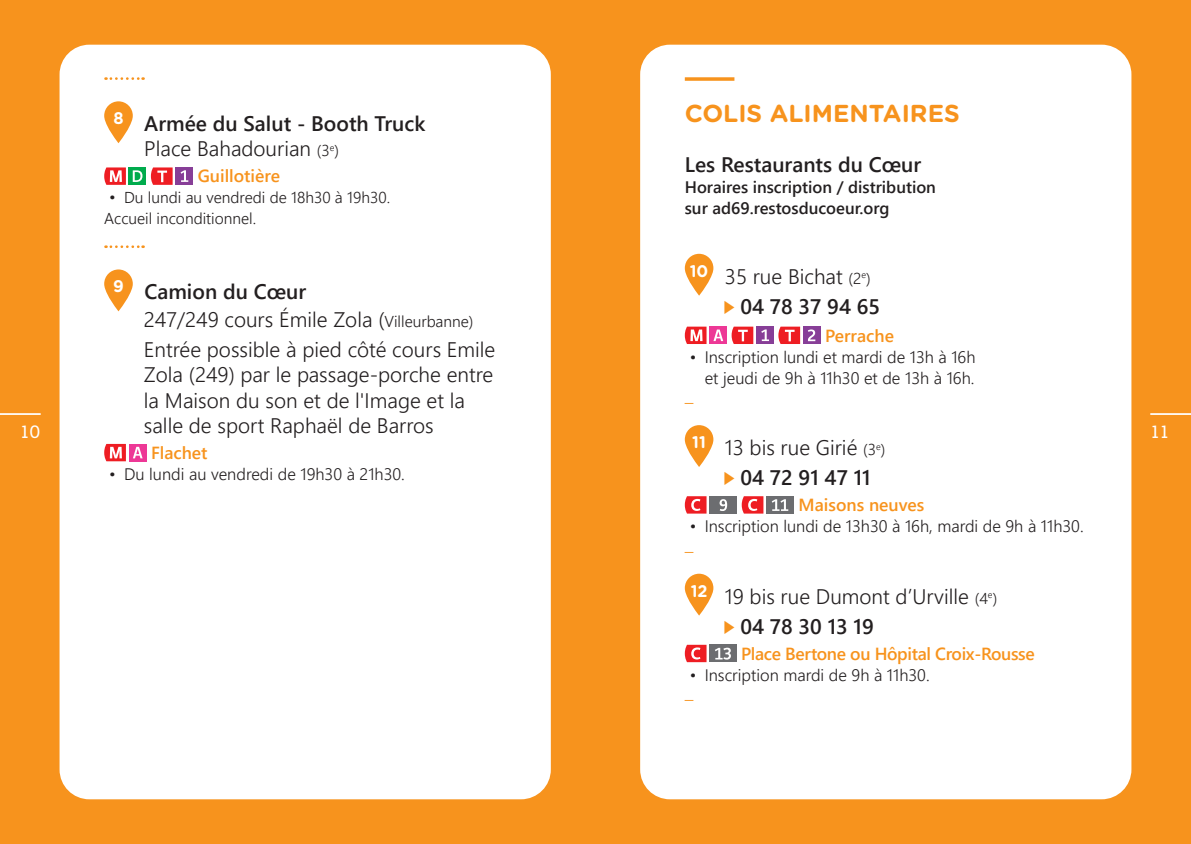
<style>
.page{position:relative;width:1191px;height:844px;background:#fff}
.page>*{position:absolute;margin:0;border:0;box-sizing:border-box;transform-origin:0 0}
.t1{font:700 24.5px "Gotham Rounded";color:#f7931d}
.Adresse{font:21px/25.2px "Webly Sleek UI Semilight";color:#231f20}
.Adresse_2{font:21px "Webly Sleek UI Semilight";color:#231f20}
.Adresse-2{font:21px/25.2px "Webly Sleek UI Semibold";color:#231f20}
.Telephone{font:21px "Webly Sleek UI Semibold";color:#231f20}
.Lieux_2{font:21px "Webly Sleek UI Semibold";color:#231f20}
.LIEUX{font:21px "Webly Sleek UI Semibold";color:#231f20}
.Tirets_structure{font:21px "Webly Sleek UI Light";color:#f7931d}
.t2{font:19.25px "Nilland Small Caps Bold";color:#fff}
.METRO{font:17.5px "Webly Sleek UI Semibold";color:#f7931d}
.METRO-2{font:17.5px "Webly Sleek UI Semibold";letter-spacing:-.02em;color:#f7931d}
.Numéro_Pointeur{font:700 16.8px "Gotham Rounded";color:#fff;scale:.96 1}
.t3{font:16.62px/21px "Webly Sleek UI Semilight";color:#231f20;text-align:right}
.Chapeau__T3{font:16.62px/21px "Webly Sleek UI Semibold";color:#231f20}
.INFOS{font:15.75px "Webly Sleek UI Semilight";color:#231f20}
.s1{font-family:"Webly Sleek UI Semilight"}
.s2{font-family:"Webly Sleek UI Semilight";font-size:15.75px}
.s3{font-size:16.62px}
.s4{font-size:15.75px}
</style>
<div class="page">
<div style="left:0;top:0;width:1191px;height:843px;background:#f7931d"></div>
<hr style="left:0;top:413px;width:41px;height:2px;background:#fff">
<hr style="left:1150px;top:413px;width:41px;height:2px;background:#fff">
<div style="left:60px;top:45px;width:491px;height:754px;background:#fff;border-radius:30px"></div>
<div style="left:640px;top:45px;width:491px;height:754px;background:#fff;border-radius:30px"></div>
<svg style="left:105px;top:77px;width:39px;height:3px"></svg>
<svg style="left:105px;top:245px;width:39px;height:3px"></svg>
<svg style="left:104px;top:101px;width:29px;height:42px"></svg>
<svg style="left:104px;top:167px;width:22px;height:18px"></svg>
<div style="left:129px;top:167px;width:17px;height:18px;background:#00ab4d"></div>
<svg style="left:133px;top:170px;width:9px;height:12px"></svg>
<svg style="left:151px;top:167px;width:22px;height:18px"></svg>
<div style="left:175px;top:167px;width:18px;height:18px;background:#873e97"></div>
<svg style="left:181px;top:170px;width:7px;height:12px"></svg>
<svg style="left:104px;top:269px;width:29px;height:42px"></svg>
<svg style="left:104px;top:444px;width:22px;height:17px"></svg>
<div style="left:129px;top:444px;width:17px;height:17px;background:#ed3896"></div>
<svg style="left:133px;top:446px;width:10px;height:12px"></svg>
<svg style="left:685px;top:77px;width:49px;height:4px"></svg>
<svg style="left:685px;top:254px;width:28px;height:41px"></svg>
<svg style="left:685px;top:326px;width:21px;height:18px"></svg>
<div style="left:709px;top:326px;width:18px;height:18px;background:#ed3896"></div>
<svg style="left:713px;top:329px;width:10px;height:12px"></svg>
<svg style="left:731px;top:326px;width:22px;height:18px"></svg>
<div style="left:756px;top:326px;width:17px;height:18px;background:#873e97"></div>
<svg style="left:761px;top:329px;width:8px;height:12px"></svg>
<svg style="left:778px;top:326px;width:22px;height:18px"></svg>
<div style="left:803px;top:326px;width:17px;height:18px;background:#873e97"></div>
<svg style="left:808px;top:329px;width:7px;height:12px"></svg>
<svg style="left:685px;top:425px;width:28px;height:42px"></svg>
<div style="left:709px;top:496px;width:28px;height:17px;background:#6c6d70"></div>
<svg style="left:685px;top:496px;width:21px;height:17px"></svg>
<svg style="left:719px;top:499px;width:8px;height:12px"></svg>
<div style="left:766px;top:496px;width:28px;height:17px;background:#6c6d70"></div>
<svg style="left:741px;top:496px;width:22px;height:17px"></svg>
<svg style="left:771px;top:499px;width:17px;height:12px"></svg>
<svg style="left:685px;top:573px;width:28px;height:42px"></svg>
<div style="left:709px;top:644px;width:28px;height:18px;background:#6c6d70"></div>
<svg style="left:685px;top:644px;width:21px;height:18px"></svg>
<svg style="left:715px;top:647px;width:16px;height:12px"></svg>
<p class="Numéro_Pointeur" style="left:113px;top:106px;width:12px">8</p>
<p class="Adresse-2" style="left:144px;top:110px;width:283px">Armée du Salut - Booth Truck<br><span class="s1">Place Bahadourian</span> <span class="s2">(3</span><sup>e</sup><span class="s2">)</span></p>
<p class="METRO" style="left:198px;top:163px;width:84px">Guillotière</p>
<p class="INFOS" style="left:109px;top:186px;width:282px"><span class="s3">•</span> Du lundi au vendredi de 18h30 à 19h30.</p>
<p class="INFOS" style="left:104px;top:207px;width:153px">Accueil inconditionnel.</p>
<h2 class="t1" style="left:685px;top:95px;width:276px">COLIS ALIMENTAIRES</h2>
<p class="Lieux_2" style="left:685px;top:148px;width:238px">Les Restaurants du Cœur</p>
<p class="Chapeau__T3" style="left:685px;top:175px;width:253px">Horaires inscription / distribution sur ad69.restosducoeur.org</p>
<p class="Numéro_Pointeur" style="left:690px;top:258px;width:21px">10</p>
<p class="Adresse" style="left:725px;top:262px;width:147px">35 rue Bichat <span class="s4">(2</span><sup>e</sup><span class="s4">)</span></p>
<p class="Telephone" style="left:740px;top:290px;width:141px">04 78 37 94 65</p>
<p class="METRO" style="left:825px;top:322px;width:70px">Perrache</p>
<p class="t3" style="left:690px;top:345px;width:287px">• Inscription lundi et mardi de 13h à 16h et jeudi de 9h à 11h30 et de 13h à 16h.</p>
<p class="Tirets_structure" style="left:685px;top:377px;width:10px">_</p>
<p class="Numéro_Pointeur" style="left:692px;top:429px;width:16px">11</p>
<p class="Adresse_2" style="left:725px;top:431px;width:162px">13 bis rue Girié <span class="s4">(3</span><sup>e</sup><span class="s4">)</span></p>
<p class="Telephone" style="left:740px;top:461px;width:132px">04 72 91 47 11</p>
<p class="METRO" style="left:798px;top:491px;width:127px">Maisons neuves</p>
<p class="t3" style="left:690px;top:515px;width:395px">• Inscription lundi de 13h30 à 16h, mardi de 9h à 11h30.</p>
<p class="Numéro_Pointeur" style="left:113px;top:274px;width:13px">9</p>
<p class="LIEUX" style="left:144px;top:276px;width:163px">Camion du Cœur</p>
<p class="Adresse" style="left:144px;top:306px;width:331px">247/249 cours Émile Zola (<span class="s4">Villeurbanne)</span></p>
<p class="Adresse" style="left:144px;top:336px;width:353px">Entrée possible à pied côté cours Emile Zola (249) par le passage-porche entre la Maison du son et de l'Image et la salle de sport Raphaël de Barros</p>
<p class="METRO" style="left:151px;top:439px;width:58px">Flachet</p>
<p class="t3" style="left:109px;top:462px;width:297px">• Du lundi au vendredi de 19h30 à 21h30.</p>
<p class="t2" style="left:20px;top:419px;width:22px">10</p>
<p class="t2" style="left:1150px;top:419px;width:22px">11</p>
<p class="Numéro_Pointeur" style="left:690px;top:578px;width:19px">12</p>
<p class="Adresse_2" style="left:725px;top:580px;width:274px">19 bis rue Dumont d’Urville <span class="s4">(4</span><sup>e</sup><span class="s4">)</span></p>
<p class="Telephone" style="left:740px;top:610px;width:135px">04 78 30 13 19</p>
<p class="METRO-2" style="left:741px;top:640px;width:295px">Place Bertone ou Hôpital Croix-Rousse</p>
<p class="t3" style="left:690px;top:663px;width:241px">• Inscription mardi de 9h à 11h30.</p>
<p class="Tirets_structure" style="left:685px;top:674px;width:10px">_</p>
</div>
